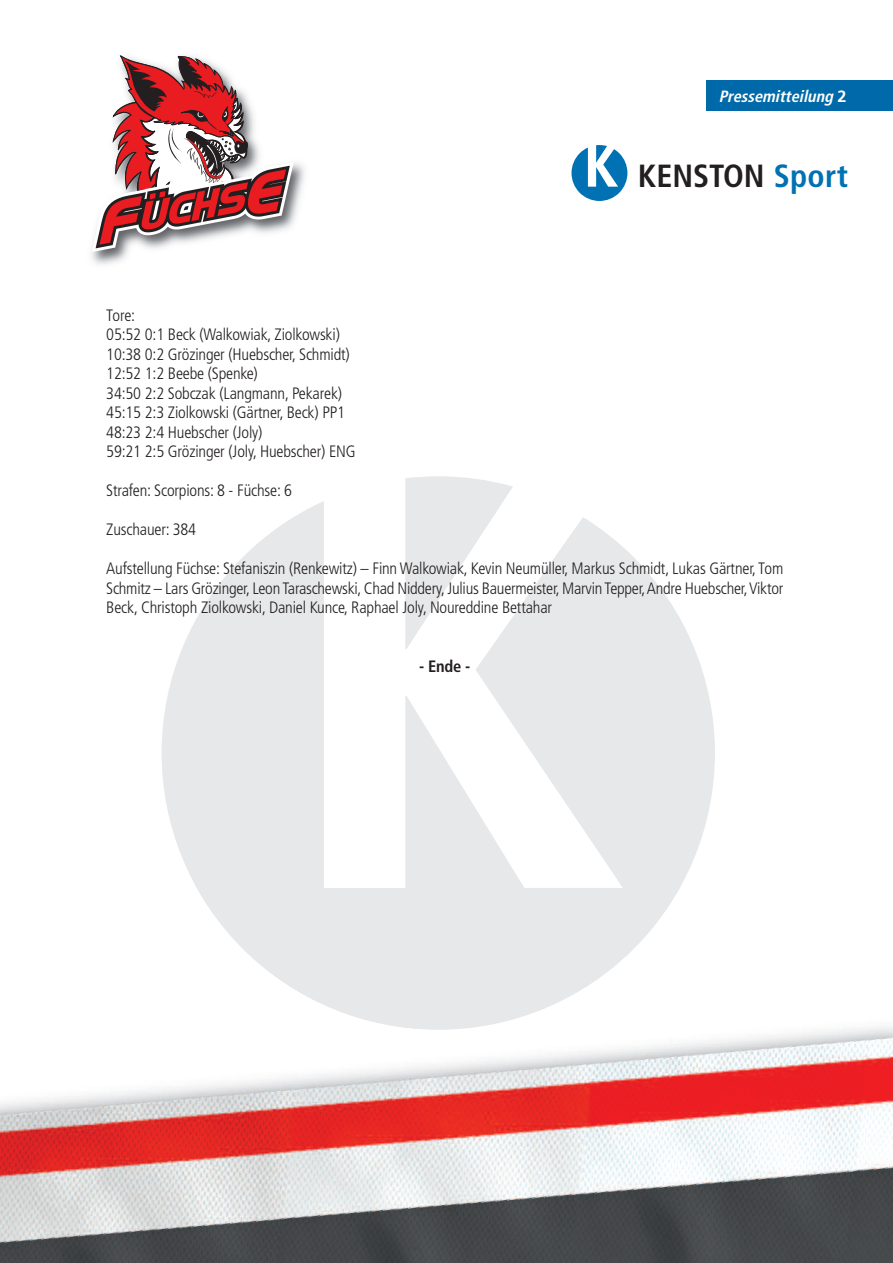
<style>
.page{position:relative;width:893px;height:1263px;background:#fff}
.page>*{position:absolute;margin:0;border:0;box-sizing:border-box;transform-origin:0 0}
.t1{font:700 condensed 32.1px "Frutiger";color:#231f20}
.t2{font:300 condensed 16.5px/19.5px "Frutiger";letter-spacing:-.01em;color:#231f20}
.t3{font:700 condensed 16.5px "Frutiger";color:#231f20}
.t4{font:italic 700 condensed 16.35px "Frutiger";color:#fff}
.s1{font-style:normal;font-stretch:normal}
.s2{color:#0071b3}
</style>
<div class="page">
<svg style="left:405px;top:476px;width:108px;height:25px;background:#eaebec"></svg>
<svg style="left:162px;top:501px;width:553px;height:382px;fill:#e7e8e9"></svg>
<div style="left:706px;top:81px;width:187px;height:30px;background:#0069a9"></div>
<svg style="left:571px;top:145px;width:56px;height:56px"></svg>
<img style="left:91px;top:163px;width:214px;height:102px">
<svg style="left:92px;top:55px;width:202px;height:197px"></svg>
<img style="left:0;top:904px;width:893px;height:359px">
<img style="left:225px;top:929px;width:385px;height:101px">
<p class="t4" style="left:719px;top:89px;width:129px">Pressemitteilung <span class="s1">2</span></p>
<h1 class="t1" style="left:638px;top:163px;width:212px">KENSTON <span class="s2">Sport</span></h1>
<p class="t2" style="left:106px;top:306px;width:251px">Tore:<br>05:52 0:1 Beck (Walkowiak, Ziolkowski)<br>10:38 0:2 Grözinger (Huebscher, Schmidt)<br>12:52 1:2 Beebe (Spenke)<br>34:50 2:2 Sobczak (Langmann, Pekarek)<br>45:15 2:3 Ziolkowski (Gärtner, Beck) PP1<br>48:23 2:4 Huebscher (Joly)<br>59:21 2:5 Grözinger (Joly, Huebscher) ENG</p>
<p class="t2" style="left:106px;top:482px;width:187px">Strafen: Scorpions: 8 - Füchse: 6</p>
<p class="t2" style="left:106px;top:521px;width:91px">Zuschauer: 384</p>
<p class="t2" style="left:106px;top:560px;width:678px;text-align:justify">Aufstellung Füchse: Stefaniszin (Renkewitz) – Finn Walkowiak, Kevin Neumüller, Markus Schmidt, Lukas Gärtner, Tom Schmitz – Lars Grözinger, Leon Taraschewski, Chad Niddery, Julius Bauermeister, Marvin Tepper,Andre Huebscher,Viktor Beck, Christoph Ziolkowski, Daniel Kunce, Raphael Joly, Noureddine Bettahar</p>
<p class="t3" style="left:419px;top:659px;width:53px">- Ende -</p>
</div>
